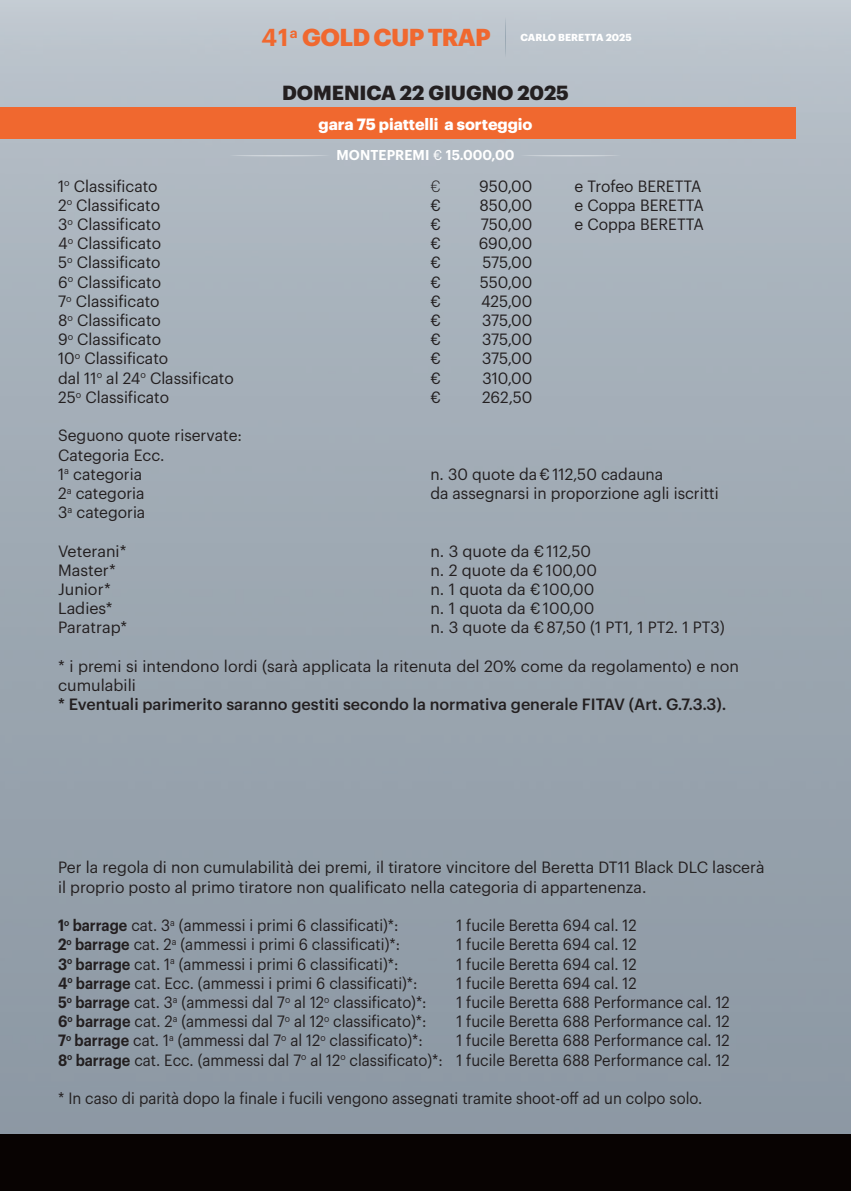
<style>
.page{position:relative;width:851px;height:1191px;background:#fff}
.page>*{position:absolute;margin:0;border:0;box-sizing:border-box;transform-origin:0 0}
.t1{font:700 24px "Graphik";letter-spacing:-.03em;color:#f0682f}
.t2{font:700 20px "Graphik";letter-spacing:-.005em;color:#231f20}
.t3{font:16px/19.2px "Graphik";color:#231f20}
.t4{font:16px/19.2px "Graphik";color:#231f20;text-align:right;scale:.93 1}
.t5{font:500 16px "Graphik";color:#231f20}
.t6{font:700 16px "Graphik";letter-spacing:-.005em;color:#fff}
.t7{font:300 16px "Graphik";color:#231f20}
.t8{font:600 14px "Graphik";letter-spacing:.005em;color:#fff}
.t9{font:700 10px "Graphik";letter-spacing:.005em;color:#fff}
.s1{font-weight:600}
.s2{font-weight:400}
</style>
<div class="page">
<img style="left:0;top:0;width:851px;height:1191px">
<div style="left:0;top:108px;width:795px;height:31px;background:#f0682f"></div>
<svg style="left:229px;top:155px;width:101px;height:1px"></svg>
<svg style="left:519px;top:155px;width:102px;height:1px"></svg>
<svg style="left:505px;top:17px;width:1px;height:41px"></svg>
<div style="left:0;top:1134px;width:850px;height:57px;background:#080302"></div>
<h1 class="t1" style="left:261px;top:18px;width:231px"><span class="s1">41</span><sup>a</sup> GOLD CUP TRAP</h1>
<p class="t9" style="left:520px;top:30px;width:113px">CARLO BERETTA 2025</p>
<p class="t2" style="left:282px;top:77px;width:288px">DOMENICA 22 GIUGNO 2025</p>
<p class="t6" style="left:318px;top:112px;width:215px">gara 75 piattelli a sorteggio</p>
<p class="t8" style="left:336px;top:144px;width:179px">MONTEPREMI <span class="s2">€</span> 15.000,00</p>
<p class="t3" style="left:58px;top:175px;width:101px">1<sup>o</sup> Classificato</p>
<p class="t7" style="left:430px;top:174px;width:12px">€</p>
<p class="t3" style="left:479px;top:175px;width:55px">950,00</p>
<p class="t3" style="left:574px;top:175px;width:129px">e Trofeo BERETTA</p>
<p class="t3" style="left:58px;top:194px;width:103px">2<sup>o</sup> Classificato</p>
<p class="t3" style="left:430px;top:194px;width:12px">€</p>
<p class="t3" style="left:479px;top:194px;width:54px">850,00</p>
<p class="t3" style="left:574px;top:194px;width:131px">e Coppa BERETTA</p>
<p class="t3" style="left:58px;top:213px;width:104px">3<sup>o</sup> Classificato</p>
<p class="t3" style="left:430px;top:213px;width:12px">€</p>
<p class="t3" style="left:480px;top:213px;width:53px">750,00</p>
<p class="t3" style="left:574px;top:213px;width:131px">e Coppa BERETTA</p>
<p class="t3" style="left:58px;top:232px;width:104px">4<sup>o</sup> Classificato</p>
<p class="t3" style="left:430px;top:232px;width:12px">€</p>
<p class="t3" style="left:478px;top:232px;width:55px">690,00</p>
<p class="t3" style="left:58px;top:252px;width:104px">5<sup>o</sup> Classificato</p>
<p class="t3" style="left:430px;top:252px;width:12px">€</p>
<p class="t3" style="left:482px;top:252px;width:51px">575,00</p>
<p class="t3" style="left:58px;top:271px;width:104px">6<sup>o</sup> Classificato</p>
<p class="t3" style="left:430px;top:271px;width:12px">€</p>
<p class="t3" style="left:480px;top:271px;width:54px">550,00</p>
<p class="t3" style="left:58px;top:290px;width:103px">7<sup>o</sup> Classificato</p>
<p class="t3" style="left:430px;top:290px;width:12px">€</p>
<p class="t3" style="left:481px;top:290px;width:53px">425,00</p>
<p class="t3" style="left:58px;top:309px;width:104px">8<sup>o</sup> Classificato</p>
<p class="t3" style="left:430px;top:309px;width:12px">€</p>
<p class="t3" style="left:482px;top:309px;width:52px">375,00</p>
<p class="t3" style="left:58px;top:328px;width:104px">9<sup>o</sup> Classificato</p>
<p class="t3" style="left:430px;top:328px;width:12px">€</p>
<p class="t3" style="left:482px;top:328px;width:52px">375,00</p>
<p class="t3" style="left:58px;top:348px;width:112px">10<sup>o</sup> Classificato</p>
<p class="t3" style="left:430px;top:348px;width:12px">€</p>
<p class="t3" style="left:482px;top:348px;width:52px">375,00</p>
<p class="t3" style="left:58px;top:367px;width:177px">dal 11<sup>o</sup> al 24<sup>o</sup> Classificato</p>
<p class="t3" style="left:430px;top:367px;width:12px">€</p>
<p class="t3" style="left:482px;top:367px;width:52px">310,00</p>
<p class="t3" style="left:58px;top:386px;width:113px">25<sup>o</sup> Classificato</p>
<p class="t3" style="left:430px;top:386px;width:12px">€</p>
<p class="t3" style="left:482px;top:386px;width:52px">262,50</p>
<p class="t3" style="left:58px;top:424px;width:185px">Seguono quote riservate:<br>Categoria Ecc.<br>1<sup>a</sup> categoria</p>
<p class="t3" style="left:430px;top:463px;width:234px">n. 30 quote da€112,50 cadauna</p>
<p class="t3" style="left:58px;top:482px;width:88px">2<sup>a</sup> categoria</p>
<p class="t3" style="left:430px;top:482px;width:290px">da assegnarsi in proporzione agli iscritti</p>
<p class="t3" style="left:58px;top:501px;width:89px">3<sup>a</sup> categoria</p>
<p class="t3" style="left:58px;top:540px;width:70px">Veterani*</p>
<p class="t3" style="left:430px;top:540px;width:162px">n. 3 quote da €112,50</p>
<p class="t3" style="left:58px;top:559px;width:59px">Master*</p>
<p class="t3" style="left:430px;top:559px;width:168px">n. 2 quote da €100,00</p>
<p class="t3" style="left:58px;top:578px;width:54px">Junior*</p>
<p class="t3" style="left:430px;top:578px;width:165px">n. 1 quota da €100,00</p>
<p class="t3" style="left:58px;top:597px;width:56px">Ladies*</p>
<p class="t3" style="left:430px;top:597px;width:165px">n. 1 quota da €100,00</p>
<p class="t3" style="left:58px;top:616px;width:70px">Paratrap*</p>
<p class="t3" style="left:430px;top:616px;width:296px">n. 3 quote da €87,50 (1 PT1, 1 PT2. 1 PT3)</p>
<p class="t3" style="left:58px;top:655px;width:682px">* i premi si intendono lordi (sarà applicata la ritenuta del 20% come da regolamento) e non cumulabili</p>
<p class="t5" style="left:58px;top:692px;width:670px">* Eventuali parimerito saranno gestiti secondo la normativa generale FITAV (Art. G.7.3.3).</p>
<p class="t3" style="left:58px;top:856px;width:707px">Per la regola di non cumulabilità dei premi, il tiratore vincitore del Beretta DT11 Black DLC lascerà il proprio posto al primo tiratore non qualificato nella categoria di appartenenza.</p>
<p class="t4" style="left:58px;top:914px;width:367px"><span class="s1">1</span><sup>o</sup> <span class="s1">barrage</span> cat. 3<sup>a</sup> (ammessi i primi 6 classificati)*:</p>
<p class="t4" style="left:456px;top:914px;width:195px">1 fucile Beretta 694 cal. 12</p>
<p class="t4" style="left:58px;top:933px;width:369px"><span class="s1">2</span><sup>o</sup> <span class="s1">barrage</span> cat. 2<sup>a</sup> (ammessi i primi 6 classificati)*:</p>
<p class="t4" style="left:456px;top:933px;width:195px">1 fucile Beretta 694 cal. 12</p>
<p class="t4" style="left:58px;top:952px;width:367px"><span class="s1">3</span><sup>o</sup> <span class="s1">barrage</span> cat. 1<sup>a</sup> (ammessi i primi 6 classificati)*:</p>
<p class="t4" style="left:456px;top:952px;width:195px">1 fucile Beretta 694 cal. 12</p>
<p class="t4" style="left:58px;top:972px;width:388px"><span class="s1">4</span><sup>o</sup> <span class="s1">barrage</span> cat. Ecc. (ammessi i primi 6 classificati)*:</p>
<p class="t4" style="left:456px;top:972px;width:195px">1 fucile Beretta 694 cal. 12</p>
<p class="t4" style="left:58px;top:991px;width:398px"><span class="s1">5</span><sup>o</sup> <span class="s1">barrage</span> cat. 3<sup>a</sup> (ammessi dal 7<sup>o</sup> al 12<sup>o</sup> classificato)*:</p>
<p class="t4" style="left:456px;top:991px;width:295px">1 fucile Beretta 688 Performance cal. 12</p>
<p class="t4" style="left:58px;top:1010px;width:397px"><span class="s1">6</span><sup>o</sup> <span class="s1">barrage</span> cat. 2<sup>a</sup> (ammessi dal 7<sup>o</sup> al 12<sup>o</sup> classificato)*:</p>
<p class="t4" style="left:456px;top:1010px;width:295px">1 fucile Beretta 688 Performance cal. 12</p>
<p class="t4" style="left:58px;top:1029px;width:393px"><span class="s1">7</span><sup>o</sup> <span class="s1">barrage</span> cat. 1<sup>a</sup> (ammessi dal 7<sup>o</sup> al 12<sup>o</sup> classificato)*:</p>
<p class="t4" style="left:58px;top:1029px;width:723px">1 fucile Beretta 688 Performance cal. 12<br><span class="s1">8</span><sup>o</sup> <span class="s1">barrage</span> cat. Ecc. (ammessi dal 7<sup>o</sup> al 12<sup>o</sup> classificato)*: 1 fucile Beretta 688 Performance cal. 12</p>
<p class="t4" style="left:58px;top:1087px;width:694px">* In caso di parità dopo la finale i fucili vengono assegnati tramite shoot-off ad un colpo solo.</p>
</div>
